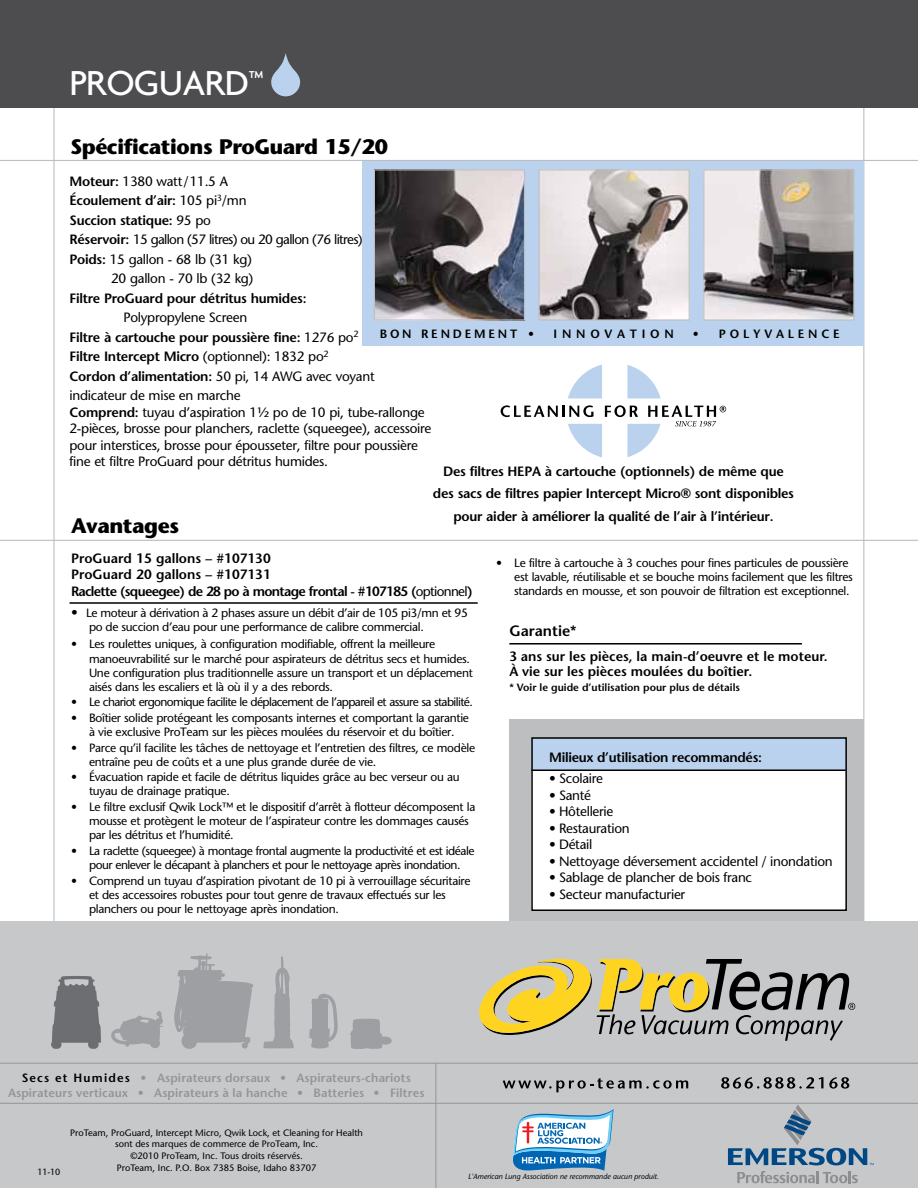
<style>
.page{position:relative;width:918px;height:1188px;background:#fff}
.page>*{position:absolute;margin:0;border:0;box-sizing:border-box;transform-origin:0 0}
.t1{font:500 37.5px "Agenda";letter-spacing:-.02em;color:#fff}
.t2{font:700 21px "Stone Sans";letter-spacing:-.02em;color:#000}
.t3{font:600 15px "Stone Sans";color:#000}
.t4{font:13.5px/19.5px "Stone Sans";letter-spacing:-.02em;color:#000}
.t5{font:600 13.5px/22.5px "Stone Sans";letter-spacing:-.02em;color:#000;text-align:center}
.t6{font:600 13.5px/16.5px "Stone Sans";color:#000}
.t7{font:13.5px "Stone Sans";letter-spacing:-.05em;color:#000}
.t8{font:12px/14.1px "Stone Sans";letter-spacing:-.025em;color:#000}
.t9{font:600 12px/15px "Stone Sans";letter-spacing:.01em;color:#939598;text-align:center}
.t10{font:12px "Stone Sans";letter-spacing:-.05em;color:#000}
.t11{font:600 12px "Stone Sans";color:#000}
.t12{font:600 10.5px "Stone Sans";color:#000}
.t13{font:9.3px/11.7px "Stone Sans";color:#000;text-align:center}
.t14{font:9px "Stone Sans";color:#000}
.t15{font:italic 7.5px "Stone Sans";color:#000}
.s1{font-weight:600}
.s2{font-weight:400}
.s3{font-size:13.5px}
.s4{color:#000}
</style>
<div class="page">
<div style="left:509px;top:719px;width:355px;height:211px;background:#bcbec0"></div>
<div style="left:531px;top:738px;width:315px;height:166px;background:#bad2ed"></div>
<div style="left:531px;top:770px;width:314px;height:141px;background:#fff"></div>
<hr style="left:531px;top:769px;width:315px;height:2px;background:#000">
<div style="left:531px;top:737px;width:316px;height:174px;border:2px solid #000"></div>
<hr style="left:863px;top:41px;width:1px;height:912px;background:#bcbec0">
<hr style="left:53px;top:54px;width:2px;height:898px;background:#bcbec0">
<div style="left:0;top:922px;width:918px;height:266px;background:#c7c8ca"></div>
<hr style="left:0;top:1063px;width:918px;height:1px;background:#939598">
<hr style="left:0;top:1103px;width:918px;height:1px;background:#939598">
<hr style="left:435px;top:1063px;width:1px;height:125px;background:#939598">
<svg style="left:503px;top:1078px;width:185px;height:14px"></svg>
<svg style="left:721px;top:1077px;width:102px;height:12px"></svg>
<svg style="left:829px;top:1077px;width:20px;height:12px"></svg>
<svg style="left:308px;top:994px;width:30px;height:54px"></svg>
<svg style="left:263px;top:956px;width:31px;height:92px"></svg>
<svg style="left:111px;top:1011px;width:53px;height:37px"></svg>
<svg style="left:174px;top:953px;width:79px;height:96px"></svg>
<svg style="left:51px;top:976px;width:50px;height:73px"></svg>
<svg style="left:350px;top:1019px;width:42px;height:30px"></svg>
<svg style="left:513px;top:1109px;width:101px;height:62px"></svg>
<svg style="left:728px;top:1105px;width:146px;height:60px"></svg>
<svg style="left:737px;top:1171px;width:121px;height:12px"></svg>
<svg style="left:479px;top:958px;width:376px;height:83px"></svg>
<div style="left:363px;top:161px;width:501px;height:185px;background:#bad2ed"></div>
<img style="left:376px;top:171px;width:147px;height:148px">
<div style="left:374px;top:169px;width:151px;height:152px;border:1px solid #bcbec0"></div>
<img style="left:541px;top:171px;width:147px;height:148px">
<div style="left:539px;top:169px;width:151px;height:152px;border:1px solid #bcbec0"></div>
<img style="left:705px;top:171px;width:147px;height:148px">
<div style="left:703px;top:169px;width:151px;height:152px;border:1px solid #bcbec0"></div>
<hr style="left:0;top:160px;width:918px;height:1px;background:#bcbec0">
<div style="left:0;top:0;width:918px;height:108px;background:#4d4d4f"></div>
<svg style="left:568px;top:364px;width:34px;height:34px"></svg>
<svg style="left:627px;top:365px;width:34px;height:33px"></svg>
<svg style="left:501px;top:405px;width:225px;height:52px"></svg>
<hr style="left:0;top:540px;width:918px;height:1px;background:#bcbec0">
<hr style="left:70px;top:602px;width:408px;height:2px;background:#000">
<hr style="left:509px;top:643px;width:293px;height:2px;background:#000">
<h1 class="t1" style="left:70px;top:60px;width:196px">PROGUARD™</h1>
<h2 class="t2" style="left:71px;top:134px;width:319px">Spécifications ProGuard 15/20</h2>
<p class="t4" style="left:70px;top:171px;width:160px"><span class="s1">Moteur:</span> 1380 watt/11.5 A</p>
<p class="t5" style="left:70px;top:189px;width:179px">Écoulement d’air: <span class="s2">105 pi</span><sup>3</sup><span class="s2">/mn</span></p>
<p class="t5" style="left:70px;top:209px;width:143px">Succion statique: <span class="s2">95 po</span></p>
<p class="t7" style="left:70px;top:231px;width:295px"><span class="s1">Réservoir:</span> 15 gallon (57 litres) ou 20 gallon (76 litres)</p>
<p class="t4" style="left:70px;top:249px;width:184px"><span class="s1">Poids:</span> 15 gallon - 68 lb (31 kg)</p>
<p class="t4" style="left:111px;top:269px;width:144px">20 gallon - 70 lb (32 kg)</p>
<p class="t5" style="left:70px;top:287px;width:239px">Filtre ProGuard pour détritus humides:</p>
<p class="t4" style="left:70px;top:308px;width:307px;text-indent:54px">Polypropylene Screen<br><span class="s1">Filtre à cartouche pour poussière fine:</span> 1276 po<sup>2<br></sup><span class="s1">Filtre Intercept Micro</span> (optionnel): 1832 po<sup>2<br></sup><span class="s1">Cordon d’alimentation:</span> 50 pi, 14 AWG avec voyant indicateur de mise en marche</p>
<p class="t4" style="left:70px;top:404px;width:363px;line-height:16.5px"><span class="s1">Comprend:</span> tuyau d’aspiration 1½ po de 10 pi, tube-rallonge 2-pièces, brosse pour planchers, raclette (squeegee), accessoire pour interstices, brosse pour épousseter, filtre pour poussière fine et filtre ProGuard pour détritus humides.</p>
<p class="t11" style="left:380px;top:327px;width:156px">B O N R E N D E M E N T •</p>
<p class="t11" style="left:554px;top:327px;width:122px">I N N O V A T I O N</p>
<p class="t11" style="left:693px;top:327px;width:148px">• P O L Y V A L E N C E</p>
<p class="t5" style="left:433px;top:460px;width:363px">Des filtres HEPA à cartouche (optionnels) de même que des sacs de filtres papier Intercept Micro® sont disponibles pour aider à améliorer la qualité de l’air à l’intérieur.</p>
<h2 class="t2" style="left:71px;top:513px;width:110px">Avantages</h2>
<p class="t6" style="left:71px;top:550px;width:403px">ProGuard 15 gallons – #107130<br>ProGuard 20 gallons – #107131<br>Raclette (squeegee) de 28 po à montage frontal - #107185 (<span class="s2">optionnel</span>)</p>
<p class="t8" style="left:89px;top:606px;width:381px;text-indent:-18px"><span class="s3">•</span> Le moteur à dérivation à 2 phases assure un débit d’air de 105 pi3/mn et 95 po de succion d’eau pour une performance de calibre commercial.</p>
<p class="t8" style="left:89px;top:637px;width:385px;text-indent:-18px">• Les roulettes uniques, à configuration modifiable, offrent la meilleure manoeuvrabilité sur le marché pour aspirateurs de détritus secs et humides.<br>Une configuration plus traditionnelle assure un transport et un déplacement aisés dans les escaliers et là où il y a des rebords.</p>
<p class="t10" style="left:71px;top:695px;width:403px">• Le chariot ergonomique facilite le déplacement de l’appareil et assure sa stabilité.</p>
<p class="t8" style="left:71px;top:711px;width:400px;text-align:center">• Boîtier solide protégeant les composants internes et comportant la garantie à vie exclusive ProTeam sur les pièces moulées du réservoir et du boîtier.</p>
<p class="t8" style="left:89px;top:740px;width:388px;text-indent:-18px">• Parce qu’il facilite les tâches de nettoyage et l’entretien des filtres, ce modèle entraîne peu de coûts et a une plus grande durée de vie.</p>
<p class="t8" style="left:89px;top:770px;width:372px;text-indent:-18px">• Évacuation rapide et facile de détritus liquides grâce au bec verseur ou au tuyau de drainage pratique.</p>
<p class="t8" style="left:89px;top:800px;width:388px;text-indent:-18px">• Le filtre exclusif Qwik Lock™ et le dispositif d’arrêt à flotteur décomposent la mousse et protègent le moteur de l’aspirateur contre les dommages causés par les détritus et l’humidité.</p>
<p class="t8" style="left:71px;top:844px;width:405px;text-align:center">• La raclette (squeegee) à montage frontal augmente la productivité et est idéale pour enlever le décapant à planchers et pour le nettoyage après inondation.</p>
<p class="t8" style="left:89px;top:873px;width:383px;text-indent:-18px">• Comprend un tuyau d’aspiration pivotant de 10 pi à verrouillage sécuritaire et des accessoires robustes pour tout genre de travaux effectués sur les planchers ou pour le nettoyage après inondation.</p>
<p class="t8" style="left:514px;top:556px;width:340px;text-indent:-18px">• Le filtre à cartouche à 3 couches pour fines particules de poussière est lavable, réutilisable et se bouche moins facilement que les filtres standards en mousse, et son pouvoir de filtration est exceptionnel.</p>
<p class="t3" style="left:509px;top:622px;width:69px">Garantie*</p>
<p class="t6" style="left:509px;top:649px;width:320px;line-height:15px">3 ans sur les pièces, la main-d’oeuvre et le moteur.<br>À vie sur les pièces moulées du boîtier.</p>
<p class="t12" style="left:509px;top:681px;width:232px">* Voir le guide d’utilisation pour plus de détails</p>
<p class="t5" style="left:549px;top:746px;width:215px">Milieux d’utilisation recommandés:</p>
<p class="t4" style="left:549px;top:769px;width:56px">• Scolaire</p>
<p class="t4" style="left:549px;top:785px;width:44px">• Santé</p>
<p class="t4" style="left:549px;top:802px;width:66px">• Hôtellerie</p>
<p class="t4" style="left:549px;top:818px;width:82px">• Restauration</p>
<p class="t4" style="left:549px;top:835px;width:45px">• Détail</p>
<p class="t4" style="left:549px;top:851px;width:285px">• Nettoyage déversement accidentel / inondation</p>
<p class="t4" style="left:549px;top:868px;width:205px">• Sablage de plancher de bois franc</p>
<p class="t4" style="left:549px;top:884px;width:138px">• Secteur manufacturier</p>
<p class="t9" style="left:8px;top:1070px;width:418px"><span class="s4">Secs et Humides</span> • Aspirateurs dorsaux • Aspirateurs-chariots<br>Aspirateurs verticaux • Aspirateurs à la hanche • Batteries • Filtres</p>
<p class="t14" style="left:38px;top:1167px;width:24px">11-10</p>
<p class="t13" style="left:70px;top:1127px;width:294px">ProTeam, ProGuard, Intercept Micro, Qwik Lock, et Cleaning for Health sont des marques de commerce de ProTeam, Inc.<br>©2010 ProTeam, Inc. Tous droits réservés.<br>ProTeam, Inc. P.O. Box 7385 Boise, Idaho 83707</p>
<p class="t15" style="left:468px;top:1172px;width:192px">L'American Lung Association ne recommande aucun produit.</p>
</div>
